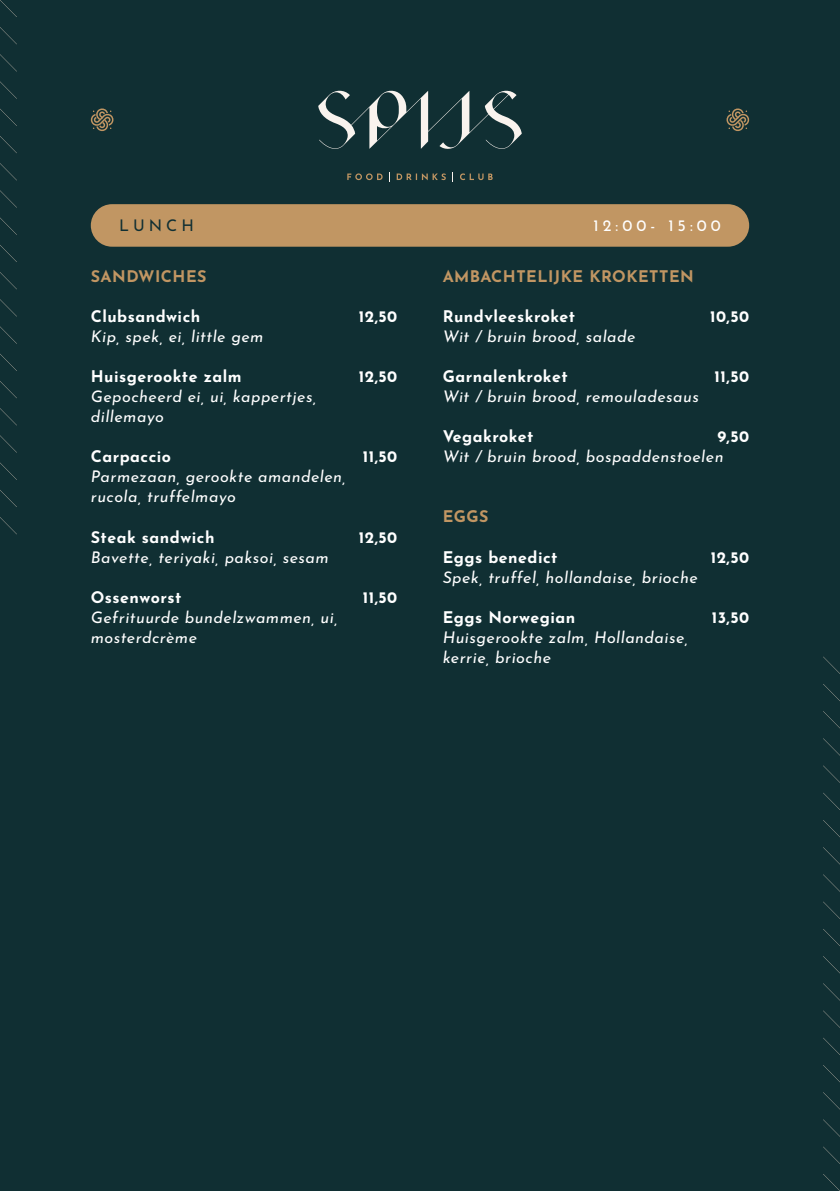
<style>
.page{position:relative;width:840px;height:1191px;background:#fff}
.page>*{position:absolute;margin:0;border:0;box-sizing:border-box;transform-origin:0 0}
.t1{font:italic 16px/20px "Josefin Sans";letter-spacing:.03em;color:#fff}
.t2{font:700 16px "Josefin Sans";letter-spacing:.03em;color:#fff}
.t3{font:700 16px "Josefin Sans";letter-spacing:.03em;color:#c19663}
.t4{font:16px "Josefin Sans";letter-spacing:.25em;color:#fff}
.t5{font:16px "Josefin Sans";letter-spacing:.25em;color:#102f33}
</style>
<div class="page">
<div style="left:0;top:0;width:839px;height:1191px;background:#102f33"></div>
<div style="left:91px;top:204px;width:657px;height:43px;background:#c19663;border-radius:21px"></div>
<svg style="left:318px;top:90px;width:203px;height:59px"></svg>
<svg style="left:347px;top:173px;width:35px;height:7px"></svg>
<svg style="left:396px;top:173px;width:49px;height:7px"></svg>
<svg style="left:460px;top:173px;width:32px;height:7px"></svg>
<svg style="left:90px;top:108px;width:24px;height:24px"></svg>
<svg style="left:726px;top:108px;width:23px;height:24px"></svg>
<svg style="left:0;top:0;width:17px;height:17px"></svg>
<svg style="left:0;top:27px;width:17px;height:17px"></svg>
<svg style="left:0;top:54px;width:17px;height:17px"></svg>
<svg style="left:0;top:81px;width:17px;height:18px"></svg>
<svg style="left:0;top:109px;width:17px;height:17px"></svg>
<svg style="left:0;top:136px;width:17px;height:17px"></svg>
<svg style="left:0;top:163px;width:17px;height:17px"></svg>
<svg style="left:0;top:190px;width:17px;height:17px"></svg>
<svg style="left:0;top:217px;width:17px;height:18px"></svg>
<svg style="left:0;top:245px;width:17px;height:17px"></svg>
<svg style="left:0;top:272px;width:17px;height:17px"></svg>
<svg style="left:0;top:299px;width:17px;height:17px"></svg>
<svg style="left:0;top:326px;width:17px;height:18px"></svg>
<svg style="left:0;top:354px;width:17px;height:17px"></svg>
<svg style="left:0;top:381px;width:17px;height:17px"></svg>
<svg style="left:0;top:408px;width:17px;height:17px"></svg>
<svg style="left:0;top:435px;width:17px;height:17px"></svg>
<svg style="left:0;top:462px;width:17px;height:18px"></svg>
<svg style="left:0;top:490px;width:17px;height:17px"></svg>
<svg style="left:0;top:517px;width:17px;height:17px"></svg>
<svg style="left:823px;top:657px;width:16px;height:16px"></svg>
<svg style="left:823px;top:684px;width:16px;height:16px"></svg>
<svg style="left:823px;top:711px;width:16px;height:17px"></svg>
<svg style="left:823px;top:738px;width:16px;height:17px"></svg>
<svg style="left:823px;top:765px;width:16px;height:17px"></svg>
<svg style="left:823px;top:793px;width:16px;height:16px"></svg>
<svg style="left:823px;top:820px;width:16px;height:16px"></svg>
<svg style="left:823px;top:847px;width:16px;height:17px"></svg>
<svg style="left:823px;top:874px;width:16px;height:17px"></svg>
<svg style="left:823px;top:901px;width:16px;height:17px"></svg>
<svg style="left:823px;top:929px;width:16px;height:16px"></svg>
<svg style="left:823px;top:956px;width:16px;height:17px"></svg>
<svg style="left:823px;top:983px;width:16px;height:17px"></svg>
<svg style="left:823px;top:1010px;width:16px;height:17px"></svg>
<svg style="left:823px;top:1037px;width:16px;height:17px"></svg>
<svg style="left:823px;top:1065px;width:16px;height:16px"></svg>
<svg style="left:823px;top:1092px;width:16px;height:17px"></svg>
<svg style="left:823px;top:1119px;width:16px;height:17px"></svg>
<svg style="left:823px;top:1146px;width:16px;height:17px"></svg>
<svg style="left:823px;top:1174px;width:16px;height:16px"></svg>
<p class="t5" style="left:119px;top:214px;width:76px">LUNCH</p>
<p class="t4" style="left:593px;top:214px;width:129px">12:00- 15:00</p>
<p class="t3" style="left:91px;top:265px;width:117px">SANDWICHES</p>
<p class="t2" style="left:91px;top:305px;width:111px">Clubsandwich</p>
<p class="t2" style="left:358px;top:305px;width:40px">12,50</p>
<p class="t1" style="left:91px;top:325px;width:174px">Kip, spek, ei, little gem</p>
<p class="t2" style="left:91px;top:365px;width:152px">Huisgerookte zalm</p>
<p class="t2" style="left:358px;top:365px;width:40px">12,50</p>
<p class="t1" style="left:91px;top:385px;width:227px">Gepocheerd ei, ui, kappertjes, dillemayo</p>
<p class="t2" style="left:91px;top:445px;width:82px">Carpaccio</p>
<p class="t2" style="left:362px;top:445px;width:36px">11,50</p>
<p class="t1" style="left:91px;top:465px;width:256px">Parmezaan, gerookte amandelen, rucola, truffelmayo</p>
<p class="t2" style="left:91px;top:525px;width:125px">Steak sandwich</p>
<p class="t2" style="left:358px;top:525px;width:40px">12,50</p>
<p class="t1" style="left:91px;top:545px;width:239px">Bavette, teriyaki, paksoi, sesam</p>
<p class="t2" style="left:91px;top:585px;width:92px">Ossenworst</p>
<p class="t2" style="left:362px;top:585px;width:36px">11,50</p>
<p class="t1" style="left:91px;top:605px;width:248px">Gefrituurde bundelzwammen, ui, mosterdcrème</p>
<p class="t3" style="left:442px;top:265px;width:252px">AMBACHTELIJKE KROKETTEN</p>
<p class="t2" style="left:442px;top:305px;width:134px">Rundvleeskroket</p>
<p class="t2" style="left:709px;top:305px;width:41px">10,50</p>
<p class="t1" style="left:442px;top:325px;width:194px">Wit / bruin brood, salade</p>
<p class="t2" style="left:442px;top:365px;width:126px">Garnalenkroket</p>
<p class="t2" style="left:714px;top:365px;width:36px">11,50</p>
<p class="t1" style="left:442px;top:385px;width:258px">Wit / bruin brood, remouladesaus</p>
<p class="t2" style="left:442px;top:425px;width:92px">Vegakroket</p>
<p class="t2" style="left:717px;top:425px;width:33px">9,50</p>
<p class="t1" style="left:442px;top:445px;width:282px">Wit / bruin brood, bospaddenstoelen</p>
<p class="t3" style="left:442px;top:505px;width:47px">EGGS</p>
<p class="t2" style="left:442px;top:545px;width:116px">Eggs benedict</p>
<p class="t2" style="left:710px;top:545px;width:40px">12,50</p>
<p class="t1" style="left:442px;top:565px;width:256px">Spek, truffel, hollandaise, brioche</p>
<p class="t2" style="left:442px;top:605px;width:134px">Eggs Norwegian</p>
<p class="t2" style="left:711px;top:605px;width:39px">13,50</p>
<p class="t1" style="left:442px;top:625px;width:247px">Huisgerookte zalm, Hollandaise, kerrie, brioche</p>
</div>
